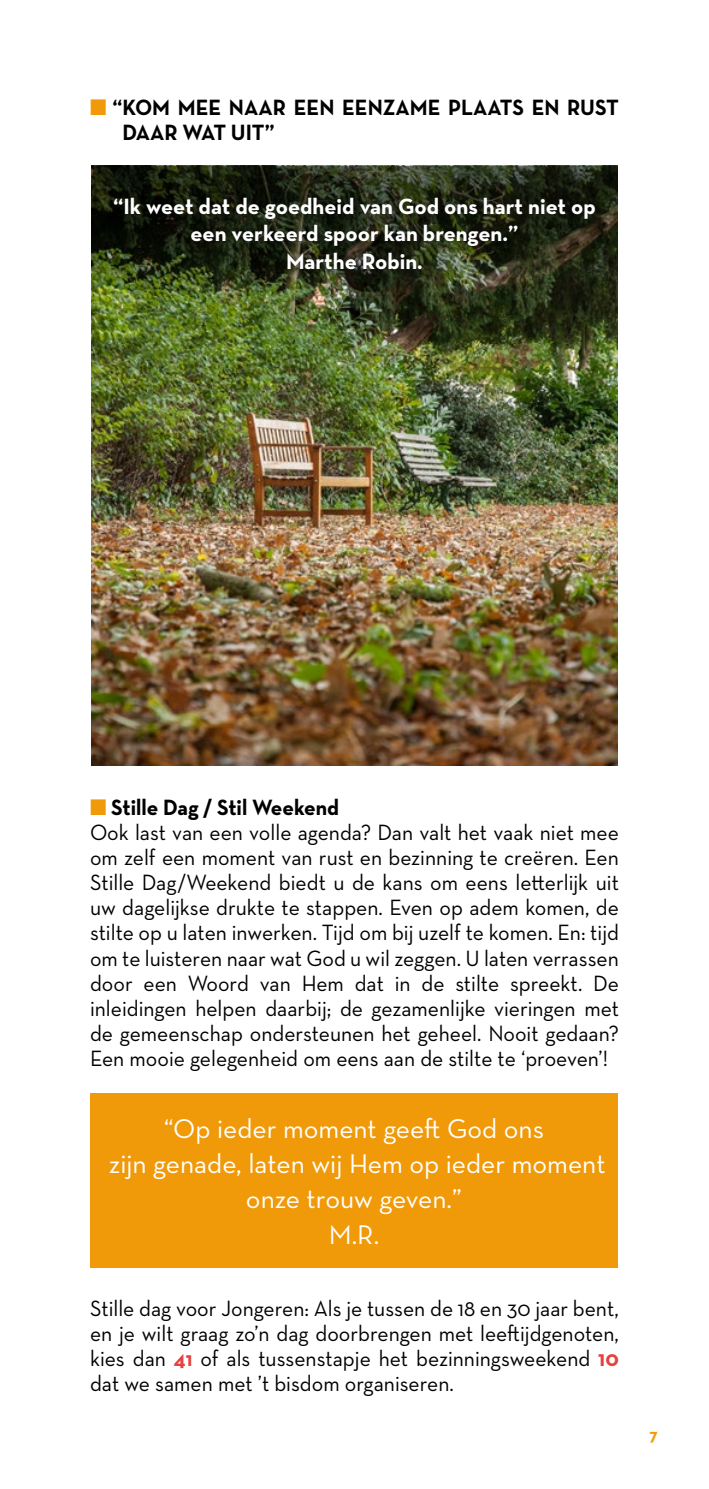
<style>
.page{position:relative;width:709px;height:1489px;background:#fff}
.page>*{position:absolute;margin:0;border:0;box-sizing:border-box;transform-origin:0 0}
.t1{font:27.5px/35px "Neutraface Text";color:#fff;text-align:center}
.t2{font:22.5px/25px "Neutraface Text";color:#000;scale:.96 1}
.t3{font:700 22.5px/27.5px "Neutraface Text";color:#fff;text-align:center}
.t4{font:700 22.5px/25px "Neutraface Text";color:#000;scale:.96 1}
.t5{font:700 17.5px "Neutraface Text";color:#f09a0a}
.s1{color:#f09a0a}
.s2{font-weight:700}
.s3{font-weight:700;color:#e64140}
</style>
<div class="page">
<img style="left:91px;top:165px;width:526px;height:600px">
<div style="left:90px;top:1093px;width:527px;height:174px;background:#f09a0a"></div>
<img style="left:91px;top:166px;width:526px;height:149px">
<div style="left:102px;top:185px;width:505px;height:97px;background:#000;opacity:.75"></div>
<p class="t4" style="left:122px;top:95px;width:519px;text-indent:-32px"><span class="s1">■</span> “KOM MEE NAAR EEN EENZAME PLAATS EN RUST<br>DAAR WAT UIT”</p>
<p class="t3" style="left:113px;top:192px;width:484px">“Ik weet dat de goedheid van God ons hart niet op een verkeerd spoor kan brengen.”<br>Marthe Robin.</p>
<p class="t2" style="left:90px;top:795px;width:552px"><span class="s1">■</span> <span class="s2">Stille Dag / Stil Weekend<br></span>Ook last van een volle agenda? Dan valt het vaak niet mee om zelf een moment van rust en bezinning te creëren. Een Stille Dag/Weekend biedt u de kans om eens letterlijk uit uw dagelijkse drukte te stappen. Even op adem komen, de stilte op u laten inwerken. Tijd om bij uzelf te komen. En: tijd om te luisteren naar wat God u wil zeggen. U laten verrassen door een Woord van Hem dat in de stilte spreekt. De inleidingen helpen daarbij; de gezamenlijke vieringen met de gemeenschap ondersteunen het geheel. Nooit gedaan?<br>Een mooie gelegenheid om eens aan de stilte te ‘proeven’!</p>
<p class="t1" style="left:109px;top:1111px;width:498px">“Op ieder moment geeft God ons<br>zijn genade, laten wij Hem op ieder moment onze trouw geven.”<br>M.R.</p>
<p class="t2" style="left:90px;top:1294px;width:552px;text-align:justify">Stille dag voor Jongeren: Als je tussen de 18 en 30 jaar bent, en je wilt graag zo’n dag doorbrengen met leeftijdgenoten, kies dan <span class="s3">41</span> of als tussenstapje het bezinningsweekend <span class="s3">10 </span>dat we samen met ’t bisdom organiseren.</p>
<p class="t5" style="left:649px;top:1423px;width:10px">7</p>
</div>
